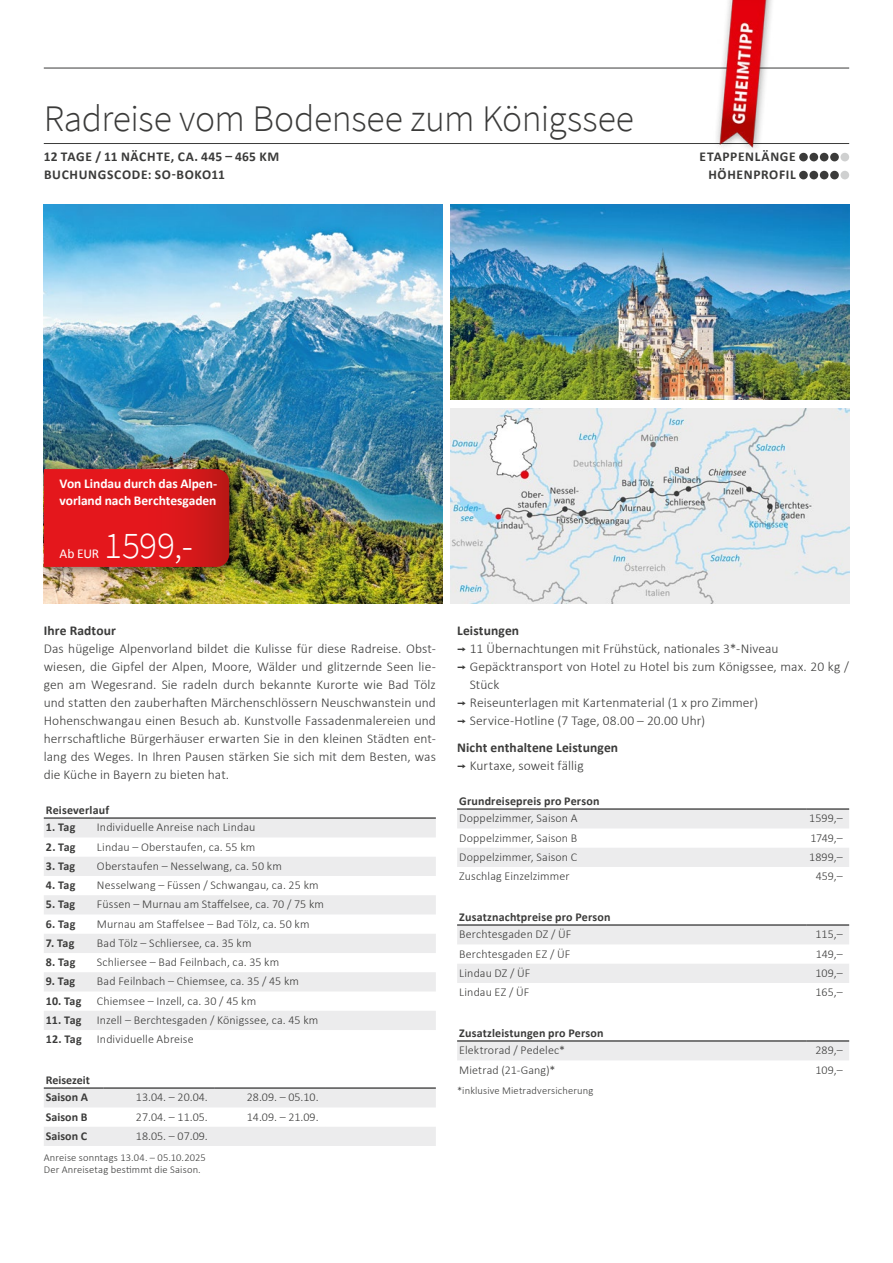
<style>
.page{position:relative;width:893px;height:1263px;background:#fff}
.page>*{position:absolute;margin:0;border:0;box-sizing:border-box;transform-origin:0 0}
.t1{font:300 37.5px "Source Sans Pro";letter-spacing:-.01em;color:#3b3b3a}
.t2{font:300 37.5px "Source Sans Pro";color:#fff}
.t3{font:300 13.5px/18px "Calibri";letter-spacing:.005em;color:#3b3b3a;text-align:justify}
.t4{font:700 13.5px/18px "Calibri";letter-spacing:.05em;color:#3b3b3a}
.t5{font:700 13.5px/18px "Calibri";letter-spacing:.015em;color:#3b3b3a}
.t6{font:700 13.5px/17.2px "Calibri";letter-spacing:-.005em;color:#fff}
.t7{font:13.5px "Calibri";color:#fff}
.t8{font:300 12px "Calibri";letter-spacing:.01em;color:#3b3b3a}
.t9{font:700 12px/17.7px "Calibri";letter-spacing:.015em;color:#3b3b3a}
.t10{font:300 10.5px/12px "Calibri";letter-spacing:.015em;color:#3b3b3a}
.s1{font-family:"Interstate";font-weight:400}
.s2{font-weight:300}
</style>
<div class="page">
<img style="left:44px;top:204px;width:398px;height:400px">
<img style="left:451px;top:204px;width:398px;height:196px">
<img style="left:451px;top:408px;width:398px;height:196px">
<div style="left:40px;top:463px;width:204px;height:116px;background:#000;opacity:.45"></div>
<svg style="left:44px;top:469px;width:185px;height:98px;background:#dc171b"></svg>
<hr style="left:44px;top:143px;width:805px;height:1px;background:#3b3b3a">
<hr style="left:44px;top:68px;width:805px;height:1px;background:#3b3b3a">
<div style="left:799px;top:153px;width:9px;height:8px;background:#3b3b3a;border-radius:50%"></div>
<div style="left:809px;top:153px;width:9px;height:8px;background:#3b3b3a;border-radius:50%"></div>
<div style="left:820px;top:153px;width:8px;height:8px;background:#3b3b3a;border-radius:50%"></div>
<div style="left:830px;top:153px;width:9px;height:8px;background:#3b3b3a;border-radius:50%"></div>
<div style="left:840px;top:153px;width:9px;height:8px;background:#cfd0d0;border-radius:50%"></div>
<div style="left:799px;top:171px;width:9px;height:8px;background:#3b3b3a;border-radius:50%"></div>
<div style="left:809px;top:171px;width:9px;height:8px;background:#3b3b3a;border-radius:50%"></div>
<div style="left:820px;top:171px;width:8px;height:8px;background:#3b3b3a;border-radius:50%"></div>
<div style="left:830px;top:171px;width:9px;height:8px;background:#3b3b3a;border-radius:50%"></div>
<div style="left:840px;top:171px;width:9px;height:8px;background:#cfd0d0;border-radius:50%"></div>
<img style="left:711px;top:0;width:68px;height:149px">
<svg style="left:44px;top:819px;width:392px;height:211px;fill:#ececed"></svg>
<hr style="left:44px;top:818px;width:51px;height:1px;background:#000">
<hr style="left:95px;top:818px;width:341px;height:1px;background:#000">
<svg style="left:44px;top:1089px;width:392px;height:57px"></svg>
<hr style="left:44px;top:1088px;width:59px;height:1px;background:#000">
<hr style="left:103px;top:1088px;width:111px;height:1px;background:#000">
<hr style="left:214px;top:1088px;width:111px;height:1px;background:#000">
<hr style="left:325px;top:1088px;width:111px;height:1px;background:#000">
<svg style="left:457px;top:810px;width:392px;height:57px"></svg>
<hr style="left:457px;top:809px;width:349px;height:1px;background:#000">
<hr style="left:806px;top:809px;width:43px;height:1px;background:#000">
<svg style="left:457px;top:926px;width:392px;height:57px"></svg>
<hr style="left:457px;top:925px;width:349px;height:1px;background:#000">
<hr style="left:806px;top:925px;width:43px;height:1px;background:#000">
<div style="left:457px;top:1042px;width:392px;height:18px;background:#ececed"></div>
<hr style="left:457px;top:1041px;width:349px;height:1px;background:#000">
<hr style="left:806px;top:1041px;width:43px;height:1px;background:#000">
<h1 class="t1" style="left:44px;top:96px;width:592px">Radreise vom Bodensee zum Königssee</h1>
<p class="t4" style="left:44px;top:147px;width:237px">12 TAGE / 11 NÄCHTE, CA. 445 – 465 KM<br>BUCHUNGSCODE: SO-BOKO11</p>
<p class="t4" style="left:700px;top:147px;width:98px;text-align:right">ETAPPENLÄNGE<br>HÖHENPROFIL</p>
<p class="t6" style="left:60px;top:474px;width:159px">Von Lindau durch das Alpen&shy;vorland nach Berchtesgaden</p>
<p class="t7" style="left:60px;top:544px;width:41px">Ab EUR</p>
<h1 class="t2" style="left:104px;top:522px;width:90px">1599,-</h1>
<p class="t5" style="left:44px;top:621px;width:74px">Ihre Radtour</p>
<p class="t3" style="left:44px;top:640px;width:394px">Das hügelige Alpenvorland bildet die Kulisse für diese Radreise. Obst&shy;wiesen, die Gipfel der Alpen, Moore, Wälder und glitzernde Seen lie&shy;gen am Wegesrand. Sie radeln durch bekannte Kurorte wie Bad Tölz und statten den zauberhaften Märchenschlössern Neuschwanstein und Hohenschwangau einen Besuch ab. Kunstvolle Fassadenmalereien und herrschaftliche Bürgerhäuser erwarten Sie in den kleinen Städten ent&shy;lang des Weges. In Ihren Pausen stärken Sie sich mit dem Besten, was die Küche in Bayern zu bieten hat.</p>
<p class="t9" style="left:46px;top:800px;width:65px">Reiseverlauf</p>
<p class="t9" style="left:46px;top:818px;width:31px">1. Tag</p>
<p class="t8" style="left:97px;top:820px;width:160px">Individuelle Anreise nach Lindau</p>
<p class="t9" style="left:46px;top:837px;width:31px">2. Tag</p>
<p class="t8" style="left:97px;top:839px;width:160px">Lindau – Oberstaufen, ca. 55 km</p>
<p class="t9" style="left:46px;top:857px;width:31px">3. Tag</p>
<p class="t8" style="left:97px;top:858px;width:186px">Oberstaufen – Nesselwang, ca. 50 km</p>
<p class="t9" style="left:46px;top:876px;width:31px">4. Tag</p>
<p class="t8" style="left:97px;top:878px;width:223px">Nesselwang – Füssen / Schwangau, ca. 25 km</p>
<p class="t9" style="left:46px;top:895px;width:31px">5. Tag</p>
<p class="t8" style="left:97px;top:897px;width:229px">Füssen – Murnau am Staffelsee, ca. 70 / 75 km</p>
<p class="t9" style="left:46px;top:914px;width:31px">6. Tag</p>
<p class="t8" style="left:97px;top:916px;width:214px">Murnau am Staffelsee – Bad Tölz, ca. 50 km</p>
<p class="t9" style="left:46px;top:934px;width:30px">7. Tag</p>
<p class="t8" style="left:97px;top:935px;width:156px">Bad Tölz – Schliersee, ca. 35 km</p>
<p class="t9" style="left:46px;top:953px;width:31px">8. Tag</p>
<p class="t8" style="left:97px;top:955px;width:184px">Schliersee – Bad Feilnbach, ca. 35 km</p>
<p class="t9" style="left:46px;top:972px;width:31px">9. Tag</p>
<p class="t8" style="left:97px;top:974px;width:204px">Bad Feilnbach – Chiemsee, ca. 35 / 45 km</p>
<p class="t9" style="left:46px;top:991px;width:37px">10. Tag</p>
<p class="t8" style="left:97px;top:993px;width:161px">Chiemsee – Inzell, ca. 30 / 45 km</p>
<p class="t9" style="left:46px;top:1011px;width:37px">11. Tag</p>
<p class="t8" style="left:97px;top:1012px;width:223px">Inzell – Berchtesgaden / Königssee, ca. 45 km</p>
<p class="t9" style="left:46px;top:1030px;width:37px">12. Tag</p>
<p class="t8" style="left:97px;top:1032px;width:98px">Individuelle Abreise</p>
<p class="t9" style="left:46px;top:1070px;width:45px">Reisezeit<br>Saison A</p>
<p class="t8" style="left:136px;top:1090px;width:73px">13.04. – 20.04.</p>
<p class="t8" style="left:247px;top:1090px;width:73px">28.09. – 05.10.</p>
<p class="t9" style="left:46px;top:1107px;width:43px">Saison B</p>
<p class="t8" style="left:136px;top:1109px;width:73px">27.04. – 11.05.</p>
<p class="t8" style="left:247px;top:1109px;width:73px">14.09. – 21.09.</p>
<p class="t9" style="left:46px;top:1127px;width:43px">Saison C</p>
<p class="t8" style="left:136px;top:1128px;width:73px">18.05. – 07.09.</p>
<p class="t10" style="left:44px;top:1151px;width:164px">Anreise sonntags 13.04. – 05.10.2025<br>Der Anreisetag bestimmt die Saison.</p>
<p class="t5" style="left:457px;top:621px;width:64px">Leistungen</p>
<p class="t3" style="left:457px;top:640px;width:323px"><span class="s1">¬</span> 11 Übernachtungen mit Frühstück, nationales 3*-Niveau</p>
<p class="t3" style="left:457px;top:658px;width:394px"><span class="s1">¬</span> Gepäcktransport von Hotel zu Hotel bis zum Königssee, max. 20 kg /</p>
<p class="t3" style="left:470px;top:676px;width:31px">Stück</p>
<p class="t3" style="left:457px;top:694px;width:302px"><span class="s1">¬</span> Reiseunterlagen mit Kartenmaterial (1 x pro Zimmer)</p>
<p class="t3" style="left:457px;top:712px;width:250px"><span class="s1">¬</span> Service-Hotline (7 Tage, 08.00 – 20.00 Uhr)</p>
<p class="t5" style="left:457px;top:738px;width:163px">Nicht enthaltene Leistungen <span class="s1">¬</span> <span class="s2">Kurtaxe, soweit fällig</span></p>
<p class="t9" style="left:459px;top:791px;width:142px">Grundreisepreis pro Person</p>
<p class="t8" style="left:459px;top:811px;width:120px">Doppelzimmer, Saison A</p>
<p class="t8" style="left:809px;top:811px;width:35px">1599,–</p>
<p class="t8" style="left:459px;top:830px;width:120px">Doppelzimmer, Saison B</p>
<p class="t8" style="left:810px;top:830px;width:34px">1749,–</p>
<p class="t8" style="left:459px;top:849px;width:120px">Doppelzimmer, Saison C</p>
<p class="t8" style="left:809px;top:849px;width:35px">1899,–</p>
<p class="t8" style="left:459px;top:869px;width:112px">Zuschlag Einzelzimmer</p>
<p class="t8" style="left:816px;top:869px;width:28px">459,–</p>
<p class="t9" style="left:459px;top:907px;width:153px">Zusatznachtpreise pro Person</p>
<p class="t8" style="left:459px;top:927px;width:114px">Berchtesgaden DZ / ÜF</p>
<p class="t8" style="left:815px;top:927px;width:29px">115,–</p>
<p class="t8" style="left:459px;top:946px;width:113px">Berchtesgaden EZ / ÜF</p>
<p class="t8" style="left:816px;top:946px;width:28px">149,–</p>
<p class="t8" style="left:459px;top:965px;width:73px">Lindau DZ / ÜF</p>
<p class="t8" style="left:815px;top:965px;width:29px">109,–</p>
<p class="t8" style="left:459px;top:985px;width:72px">Lindau EZ / ÜF</p>
<p class="t8" style="left:815px;top:985px;width:29px">165,–</p>
<p class="t9" style="left:459px;top:1023px;width:146px">Zusatzleistungen pro Person</p>
<p class="t8" style="left:459px;top:1043px;width:107px">Elektrorad / Pedelec*</p>
<p class="t8" style="left:815px;top:1043px;width:29px">289,–</p>
<p class="t8" style="left:459px;top:1062px;width:98px">Mietrad (21-Gang)*</p>
<p class="t8" style="left:815px;top:1062px;width:29px">109,–</p>
<p class="t10" style="left:457px;top:1084px;width:138px">*inklusive Mietradversicherung</p>
</div>
